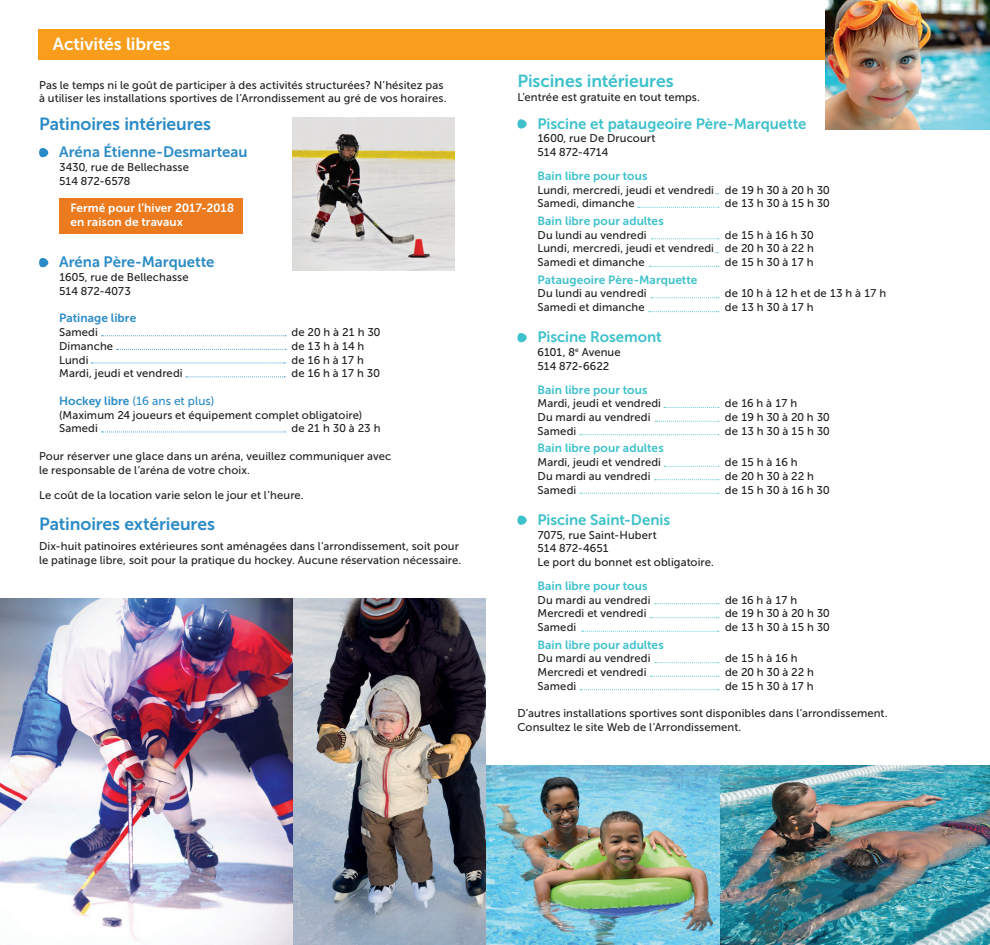
<style>
.page{position:relative;width:990px;height:945px;background:#fff}
.page>*{position:absolute;margin:0;border:0;box-sizing:border-box;transform-origin:0 0}
.t1{font:17.5px "Museo Sans 700";letter-spacing:-.005em;color:#2b8bc7}
.t2{font:17.5px "Museo Sans 700";letter-spacing:-.005em;color:#3ec1cb}
.t3{font:17.5px "Museo Sans 700";letter-spacing:-.005em;color:#fff}
.t4{font:15px "Museo Sans 700";letter-spacing:-.005em;color:#3ec1cb}
.t5{font:15px "Museo Sans 700";letter-spacing:-.005em;color:#2b8bc7}
.t6{font:11.88px "Museo Sans 700";letter-spacing:.005em;color:#3ec1cb}
.t7{font:11.88px "Museo Sans 700";letter-spacing:.005em;color:#fff}
.t8{font:11.88px "Museo Sans 500";letter-spacing:.005em;color:#2b8bc7}
.t9{font:11.88px "Museo Sans 700";letter-spacing:.005em;color:#2b8bc7}
.t10{font:11.25px/13.8px "Museo Sans 500";letter-spacing:.01em;color:#231f20}
.t11{font:11.25px "Museo Sans 500";letter-spacing:-.025em;color:#231f20}
.s1{font-family:"Museo Sans 700"}
</style>
<div class="page">
<div style="left:59px;top:198px;width:184px;height:36px;background:#ec7a1f"></div>
<svg style="left:39px;top:148px;width:10px;height:10px"></svg>
<svg style="left:39px;top:258px;width:10px;height:10px"></svg>
<div style="left:39px;top:29px;width:813px;height:31px;background:#f89e1c"></div>
<svg style="left:517px;top:119px;width:10px;height:10px"></svg>
<svg style="left:517px;top:333px;width:10px;height:10px"></svg>
<svg style="left:517px;top:516px;width:10px;height:9px"></svg>
<svg style="left:638px;top:207px;width:81px;height:1px"></svg>
<svg style="left:651px;top:238px;width:68px;height:1px"></svg>
<svg style="left:649px;top:266px;width:70px;height:1px"></svg>
<svg style="left:651px;top:297px;width:68px;height:1px"></svg>
<svg style="left:649px;top:311px;width:70px;height:1px"></svg>
<svg style="left:664px;top:407px;width:55px;height:1px"></svg>
<svg style="left:656px;top:421px;width:63px;height:1px"></svg>
<svg style="left:580px;top:434px;width:139px;height:1px"></svg>
<svg style="left:664px;top:466px;width:55px;height:1px"></svg>
<svg style="left:655px;top:479px;width:64px;height:1px"></svg>
<svg style="left:580px;top:493px;width:139px;height:1px"></svg>
<svg style="left:655px;top:603px;width:64px;height:1px"></svg>
<svg style="left:650px;top:617px;width:69px;height:1px"></svg>
<svg style="left:582px;top:631px;width:137px;height:1px"></svg>
<svg style="left:655px;top:662px;width:64px;height:1px"></svg>
<svg style="left:651px;top:676px;width:68px;height:1px"></svg>
<svg style="left:580px;top:689px;width:139px;height:1px"></svg>
<svg style="left:102px;top:335px;width:184px;height:1px"></svg>
<svg style="left:117px;top:349px;width:169px;height:1px"></svg>
<svg style="left:91px;top:363px;width:194px;height:1px"></svg>
<svg style="left:102px;top:432px;width:183px;height:1px"></svg>
<svg style="left:186px;top:377px;width:99px;height:1px"></svg>
<img style="left:293px;top:117px;width:161px;height:154px">
<img style="left:719px;top:766px;width:271px;height:179px">
<img style="left:825px;top:0;width:165px;height:130px">
<img style="left:486px;top:766px;width:233px;height:179px">
<img style="left:292px;top:598px;width:194px;height:347px">
<img style="left:0;top:598px;width:292px;height:347px">
<p class="t3" style="left:53px;top:35px;width:119px">Activités libres</p>
<p class="t10" style="left:39px;top:78px;width:409px">Pas le temps ni le goût de participer à des activités structurées? N’hésitez pas à utiliser les installations sportives de l’Arrondissement au gré de vos horaires.</p>
<p class="t1" style="left:39px;top:114px;width:174px">Patinoires intérieures</p>
<p class="t5" style="left:59px;top:144px;width:190px">Aréna Étienne-Desmarteau</p>
<p class="t10" style="left:59px;top:160px;width:131px">3430, rue de Bellechasse</p>
<p class="t10" style="left:59px;top:174px;width:73px">514 872-6578</p>
<p class="t7" style="left:70px;top:202px;width:165px">Fermé pour l’hiver 2017-2018</p>
<p class="t7" style="left:70px;top:215px;width:114px">en raison de travaux</p>
<p class="t5" style="left:59px;top:254px;width:157px">Aréna Père-Marquette</p>
<p class="t10" style="left:59px;top:270px;width:131px">1605, rue de Bellechasse</p>
<p class="t10" style="left:59px;top:284px;width:73px">514 872-4073</p>
<p class="t9" style="left:59px;top:312px;width:79px">Patinage libre</p>
<p class="t10" style="left:59px;top:325px;width:40px">Samedi</p>
<p class="t10" style="left:292px;top:325px;width:90px">de 20 h à 21 h 30</p>
<p class="t10" style="left:59px;top:339px;width:56px">Dimanche</p>
<p class="t10" style="left:292px;top:339px;width:74px">de 13 h à 14 h</p>
<p class="t10" style="left:59px;top:353px;width:31px">Lundi</p>
<p class="t10" style="left:292px;top:353px;width:74px">de 16 h à 17 h</p>
<p class="t10" style="left:59px;top:367px;width:125px">Mardi, jeudi et vendredi</p>
<p class="t10" style="left:292px;top:367px;width:90px">de 16 h à 17 h 30</p>
<p class="t8" style="left:59px;top:394px;width:157px"><span class="s1">Hockey libre</span> (16 ans et plus)</p>
<p class="t10" style="left:59px;top:408px;width:305px">(Maximum 24 joueurs et équipement complet obligatoire)</p>
<p class="t10" style="left:59px;top:422px;width:40px">Samedi</p>
<p class="t10" style="left:292px;top:422px;width:90px">de 21 h 30 à 23 h</p>
<p class="t10" style="left:39px;top:449px;width:354px">Pour réserver une glace dans un aréna, veuillez communiquer avec</p>
<p class="t10" style="left:39px;top:463px;width:213px">le responsable de l’aréna de votre choix.</p>
<p class="t10" style="left:39px;top:488px;width:266px">Le coût de la location varie selon le jour et l’heure.</p>
<p class="t1" style="left:39px;top:514px;width:177px">Patinoires extérieures</p>
<p class="t10" style="left:39px;top:539px;width:421px">Dix-huit patinoires extérieures sont aménagées dans l’arrondissement, soit pour</p>
<p class="t10" style="left:39px;top:553px;width:424px">le patinage libre, soit pour la pratique du hockey. Aucune réservation nécessaire.</p>
<p class="t2" style="left:518px;top:72px;width:158px">Piscines intérieures</p>
<p class="t10" style="left:518px;top:90px;width:184px">L’entrée est gratuite en tout temps.</p>
<p class="t4" style="left:538px;top:115px;width:270px">Piscine et pataugeoire Père-Marquette</p>
<p class="t10" style="left:538px;top:132px;width:119px">1600, rue De Drucourt</p>
<p class="t11" style="left:538px;top:146px;width:72px">514 872-4714</p>
<p class="t6" style="left:537px;top:169px;width:111px">Bain libre pour tous</p>
<p class="t10" style="left:537px;top:183px;width:294px">Lundi, mercredi, jeudi et vendredi de 19 h 30 à 20 h 30</p>
<p class="t10" style="left:537px;top:197px;width:99px">Samedi, dimanche</p>
<p class="t10" style="left:725px;top:197px;width:106px">de 13 h 30 à 15 h 30</p>
<p class="t6" style="left:537px;top:214px;width:128px">Bain libre pour adultes</p>
<p class="t10" style="left:538px;top:228px;width:111px">Du lundi au vendredi</p>
<p class="t10" style="left:725px;top:228px;width:90px">de 15 h à 16 h 30</p>
<p class="t10" style="left:537px;top:242px;width:278px">Lundi, mercredi, jeudi et vendredi de 20 h 30 à 22 h</p>
<p class="t10" style="left:537px;top:255px;width:109px">Samedi et dimanche</p>
<p class="t10" style="left:725px;top:255px;width:90px">de 15 h 30 à 17 h</p>
<p class="t6" style="left:537px;top:273px;width:161px">Pataugeoire Père-Marquette</p>
<p class="t10" style="left:537px;top:287px;width:111px">Du lundi au vendredi</p>
<p class="t10" style="left:725px;top:287px;width:163px">de 10 h à 12 h et de 13 h à 17 h</p>
<p class="t10" style="left:537px;top:300px;width:109px">Samedi et dimanche</p>
<p class="t10" style="left:725px;top:300px;width:90px">de 13 h 30 à 17 h</p>
<p class="t4" style="left:537px;top:329px;width:126px">Piscine Rosemont</p>
<p class="t10" style="left:537px;top:345px;width:85px">6101, 8<sup>e</sup> Avenue</p>
<p class="t10" style="left:537px;top:359px;width:73px">514 872-6622</p>
<p class="t6" style="left:537px;top:383px;width:111px">Bain libre pour tous</p>
<p class="t10" style="left:537px;top:397px;width:125px">Mardi, jeudi et vendredi</p>
<p class="t10" style="left:725px;top:397px;width:74px">de 16 h à 17 h</p>
<p class="t10" style="left:537px;top:410px;width:115px">Du mardi au vendredi</p>
<p class="t10" style="left:725px;top:410px;width:106px">de 19 h 30 à 20 h 30</p>
<p class="t10" style="left:537px;top:424px;width:40px">Samedi</p>
<p class="t10" style="left:725px;top:424px;width:106px">de 13 h 30 à 15 h 30</p>
<p class="t6" style="left:537px;top:442px;width:128px">Bain libre pour adultes</p>
<p class="t10" style="left:537px;top:455px;width:125px">Mardi, jeudi et vendredi</p>
<p class="t10" style="left:725px;top:455px;width:74px">de 15 h à 16 h</p>
<p class="t10" style="left:537px;top:469px;width:115px">Du mardi au vendredi</p>
<p class="t10" style="left:725px;top:469px;width:90px">de 20 h 30 à 22 h</p>
<p class="t10" style="left:537px;top:483px;width:40px">Samedi</p>
<p class="t10" style="left:725px;top:483px;width:106px">de 15 h 30 à 16 h 30</p>
<p class="t4" style="left:537px;top:511px;width:134px">Piscine Saint-Denis</p>
<p class="t10" style="left:537px;top:528px;width:121px">7075, rue Saint-Hubert</p>
<p class="t10" style="left:537px;top:542px;width:73px">514 872-4651</p>
<p class="t10" style="left:537px;top:555px;width:178px">Le port du bonnet est obligatoire.</p>
<p class="t6" style="left:537px;top:579px;width:111px">Bain libre pour tous</p>
<p class="t10" style="left:537px;top:593px;width:115px">Du mardi au vendredi</p>
<p class="t10" style="left:725px;top:593px;width:74px">de 16 h à 17 h</p>
<p class="t10" style="left:538px;top:607px;width:111px">Mercredi et vendredi</p>
<p class="t10" style="left:725px;top:607px;width:106px">de 19 h 30 à 20 h 30</p>
<p class="t10" style="left:538px;top:620px;width:40px">Samedi</p>
<p class="t10" style="left:725px;top:620px;width:106px">de 13 h 30 à 15 h 30</p>
<p class="t6" style="left:537px;top:638px;width:128px">Bain libre pour adultes</p>
<p class="t10" style="left:537px;top:652px;width:115px">Du mardi au vendredi</p>
<p class="t10" style="left:725px;top:652px;width:74px">de 15 h à 16 h</p>
<p class="t10" style="left:538px;top:665px;width:111px">Mercredi et vendredi</p>
<p class="t10" style="left:725px;top:665px;width:90px">de 20 h 30 à 22 h</p>
<p class="t10" style="left:538px;top:679px;width:40px">Samedi</p>
<p class="t10" style="left:725px;top:679px;width:90px">de 15 h 30 à 17 h</p>
<p class="t10" style="left:517px;top:707px;width:372px">D’autres installations sportives sont disponibles dans l’arrondissement.</p>
<p class="t10" style="left:517px;top:720px;width:226px">Consultez le site Web de l’Arrondissement.</p>
</div>
